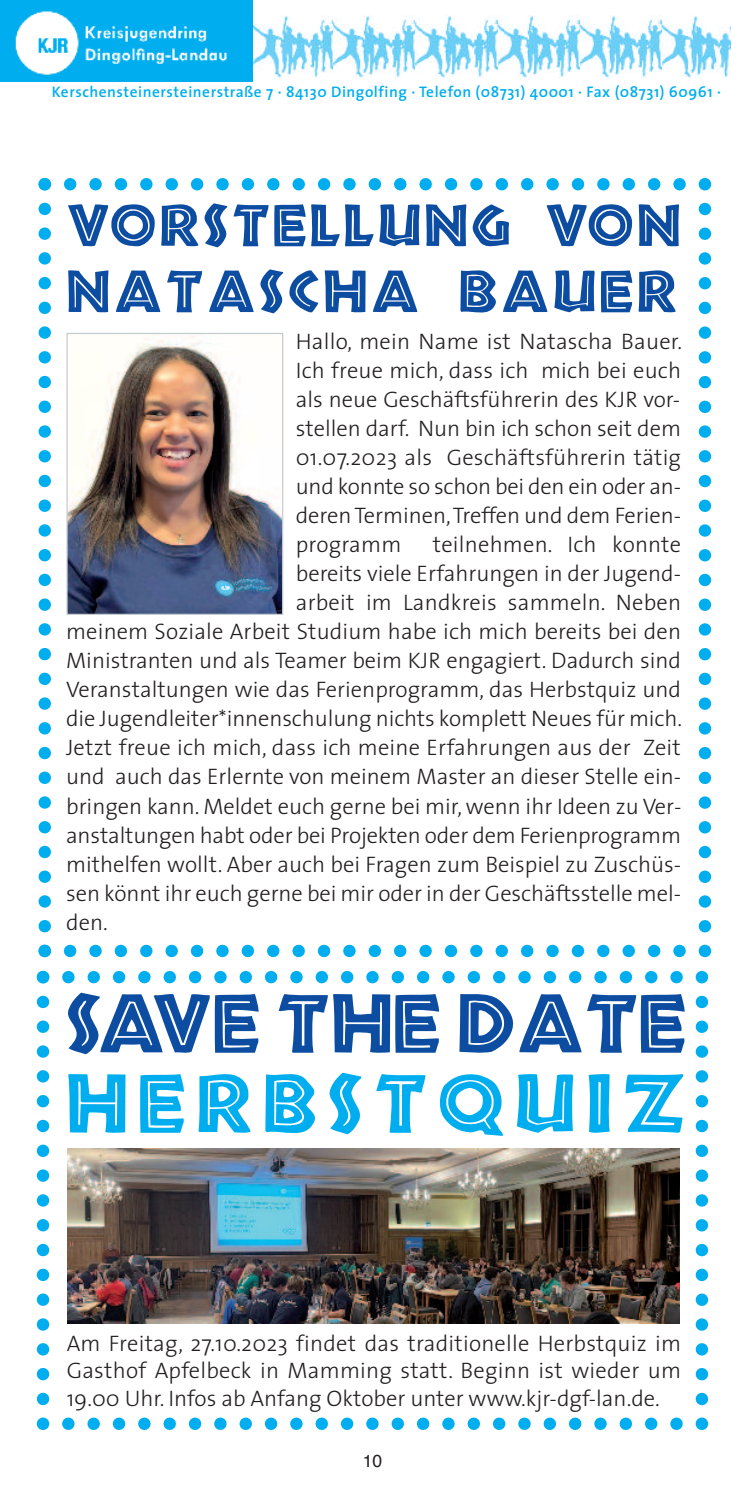
<style>
.page{position:relative;width:745px;height:1489px;background:#fff}
.page>*{position:absolute;margin:0;border:0;box-sizing:border-box;transform-origin:0 0}
.t1{font:77px "Tribeca";color:#0d4da1}
.t2{font:77px "Tribeca";letter-spacing:.125em;color:#00aeef}
.t3{font:55px/66px "Tribeca";letter-spacing:.045em;color:#0d4da1}
.t4{font:300 22.5px/29px "The Sans";color:#231f20;text-align:justify}
.t5{font:17.5px "Helvetica";color:#231f20}
.t6{font:600 15.5px "The Sans";letter-spacing:.035em;color:#00aeef}
</style>
<div class="page">
<svg style="left:38px;top:202px;width:13px;height:755px"></svg>
<svg style="left:38px;top:178px;width:648px;height:12px"></svg>
<svg style="left:698px;top:178px;width:12px;height:755px"></svg>
<svg style="left:63px;top:944px;width:647px;height:13px"></svg>
<img style="left:0;top:3px;width:252px;height:78px">
<img style="left:253px;top:16px;width:81px;height:62px">
<svg style="left:334px;top:15px;width:81px;height:63px"></svg>
<svg style="left:415px;top:15px;width:82px;height:63px"></svg>
<svg style="left:497px;top:15px;width:82px;height:63px"></svg>
<svg style="left:579px;top:15px;width:82px;height:63px"></svg>
<svg style="left:661px;top:16px;width:69px;height:62px"></svg>
<hr style="left:0;top:0;width:252px;height:3px;background:#00aeef">
<img style="left:68px;top:335px;width:213px;height:278px">
<div style="left:66px;top:333px;width:217px;height:282px;border:1px solid #c5ccd0"></div>
<svg style="left:37px;top:995px;width:12px;height:434px"></svg>
<svg style="left:37px;top:970px;width:646px;height:13px"></svg>
<svg style="left:695px;top:970px;width:12px;height:436px"></svg>
<svg style="left:62px;top:1417px;width:645px;height:12px"></svg>
<img style="left:67px;top:1148px;width:612px;height:175px">
<p class="t6" style="left:52px;top:85px;width:670px">Kerschensteinersteinerstraße 7 · 84130 Dingolfing · Telefon (08731) 40001 · Fax (08731) 60961 ·</p>
<h2 class="t3" style="left:66px;top:194px;width:616px">VORSTELLUNG VON<br>NATASCHA BAUER</h2>
<p class="t4" style="left:295px;top:329px;width:387px">Hallo, mein Name ist Natascha Bauer.<br>Ich freue mich, dass ich mich bei euch als neue Geschäftsführerin des KJR vor&shy;stellen darf. Nun bin ich schon seit dem 01.07.2023 als Geschäftsführerin tätig und konnte so schon bei den ein oder an&shy;derenTerminen,Treffen und dem Ferien&shy;programm</p>
<p class="t4" style="left:432px;top:532px;width:250px">teilnehmen. Ich konnte</p>
<p class="t4" style="left:295px;top:561px;width:386px">bereits viele Erfahrungen in der Jugend-</p>
<p class="t4" style="left:295px;top:590px;width:386px">arbeit im Landkreis sammeln. Neben</p>
<p class="t4" style="left:66px;top:619px;width:616px">meinem Soziale Arbeit Studium habe ich mich bereits bei den</p>
<p class="t4" style="left:66px;top:648px;width:616px">Ministranten und als Teamer beim KJR engagiert. Dadurch sind</p>
<p class="t4" style="left:66px;top:677px;width:616px">Veranstaltungen wie das Ferienprogramm, das Herbstquiz und</p>
<p class="t4" style="left:66px;top:706px;width:617px">die Jugendleiter*innenschulung nichts komplett Neues für mich.</p>
<p class="t4" style="left:66px;top:735px;width:615px">Jetzt freue ich mich, dass ich meine Erfahrungen aus der Zeit</p>
<p class="t4" style="left:66px;top:764px;width:616px">und auch das Erlernte von meinem Master an dieser Stelle ein-</p>
<p class="t4" style="left:66px;top:793px;width:616px">bringen kann. Meldet euch gerne bei mir, wenn ihr Ideen zu Ver-</p>
<p class="t4" style="left:66px;top:822px;width:616px">anstaltungen habt oder bei Projekten oder dem Ferienprogramm</p>
<p class="t4" style="left:66px;top:851px;width:616px">mithelfen wollt. Aber auch bei Fragen zum Beispiel zu Zuschüs-</p>
<p class="t4" style="left:66px;top:880px;width:616px">sen könnt ihr euch gerne bei mir oder in der Geschäftsstelle mel-</p>
<p class="t4" style="left:66px;top:909px;width:43px">den.</p>
<h1 class="t1" style="left:65px;top:981px;width:622px">SAVE THE DATE</h1>
<h1 class="t2" style="left:65px;top:1061px;width:621px">HERBSTQUIZ</h1>
<p class="t4" style="left:67px;top:1331px;width:615px;line-height:27.5px">Am Freitag, 27.10.2023 findet das traditionelle Herbstquiz im Gasthof Apfelbeck in Mamming statt. Beginn ist wieder um 19.00 Uhr. Infos ab Anfang Oktober unter www.kjr-dgf-lan.de.</p>
<p class="t5" style="left:362px;top:1452px;width:21px">10</p>
</div>
